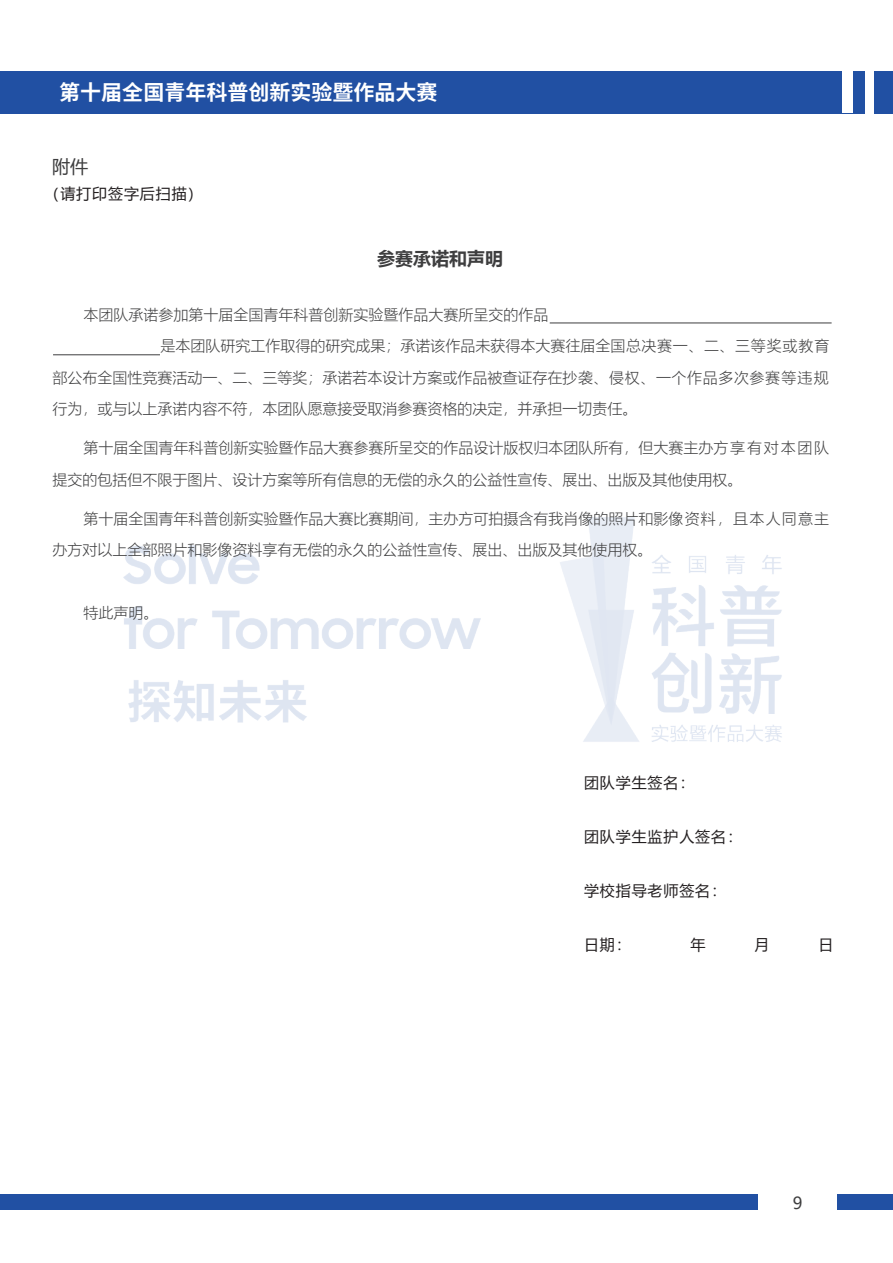
<style>
.page{position:relative;width:893px;height:1263px;background:#fff}
.page>*{position:absolute;margin:0;border:0;box-sizing:border-box;transform-origin:0 0}
.t1{font:700 21px "Source Han Sans CN";color:#fff}
.t2{font:700 18px "Microsoft Ya Hei";color:#3e3e3f}
.t3{font:18px "Microsoft Ya Hei";color:#3e3e3f}
.t4{font:16.5px "Microsoft Ya Hei";color:#3e3e3f}
.t5{font:300 15px/31.5px "Microsoft Ya Hei";color:#3e3e3f}
.t6{font:15px "Microsoft Ya Hei";letter-spacing:.06em;color:#231f20}
</style>
<div class="page">
<img style="left:123px;top:545px;width:358px;height:178px">
<img style="left:560px;top:517px;width:222px;height:225px">
<hr style="left:550px;top:323px;width:282px;height:1px;background:#3e3e3f">
<hr style="left:53px;top:354px;width:107px;height:1px;background:#3e3e3f">
<div style="left:0;top:1194px;width:893px;height:15px;background:#2150a3"></div>
<div style="left:758px;top:1192px;width:78px;height:20px;background:#fff"></div>
<div style="left:0;top:71px;width:893px;height:42px;background:#2150a3"></div>
<div style="left:842px;top:63px;width:10px;height:50px;background:#fff"></div>
<div style="left:865px;top:68px;width:9px;height:51px;background:#fff"></div>
<h1 class="t1" style="left:59px;top:81px;width:380px">第十届全国青年科普创新实验暨作品大赛</h1>
<p class="t3" style="left:52px;top:155px;width:37px">附件</p>
<p class="t6" style="left:44px;top:183px;width:160px">（请打印签字后扫描）</p>
<p class="t2" style="left:377px;top:246px;width:127px">参赛承诺和声明</p>
<p class="t5" style="left:83px;top:298px;width:466px">本团队承诺参加第十届全国青年科普创新实验暨作品大赛所呈交的作品</p>
<p class="t5" style="left:160px;top:330px;width:671px">是本团队研究工作取得的研究成果；承诺该作品未获得本大赛往届全国总决赛一、二、三等奖或教育</p>
<p class="t5" style="left:52px;top:361px;width:778px">部公布全国性竞赛活动一、二、三等奖；承诺若本设计方案或作品被查证存在抄袭、侵权、一个作品多次参赛等违规</p>
<p class="t5" style="left:52px;top:393px;width:586px">行为，或与以上承诺内容不符，本团队愿意接受取消参赛资格的决定，并承担一切责任。</p>
<p class="t5" style="left:52px;top:432px;width:778px;text-indent:31px">第十届全国青年科普创新实验暨作品大赛参赛所呈交的作品设计版权归本团队所有，但大赛主办方享有对本团队提交的包括但不限于图片、设计方案等所有信息的无偿的永久的公益性宣传、展出、出版及其他使用权。</p>
<p class="t5" style="left:52px;top:502px;width:778px;text-indent:31px">第十届全国青年科普创新实验暨作品大赛比赛期间，主办方可拍摄含有我肖像的照片和影像资料，且本人同意主办方对以上全部照片和影像资料享有无偿的永久的公益性宣传、展出、出版及其他使用权。</p>
<p class="t5" style="left:83px;top:597px;width:76px">特此声明。</p>
<p class="t6" style="left:584px;top:773px;width:112px">团队学生签名：</p>
<p class="t6" style="left:584px;top:827px;width:160px">团队学生监护人签名：</p>
<p class="t6" style="left:584px;top:881px;width:144px">学校指导老师签名：</p>
<p class="t6" style="left:584px;top:935px;width:48px">日期：</p>
<p class="t6" style="left:690px;top:935px;width:16px">年</p>
<p class="t6" style="left:754px;top:935px;width:16px">月</p>
<p class="t6" style="left:818px;top:935px;width:16px">日</p>
<p class="t4" style="left:793px;top:1192px;width:11px">9</p>
</div>
